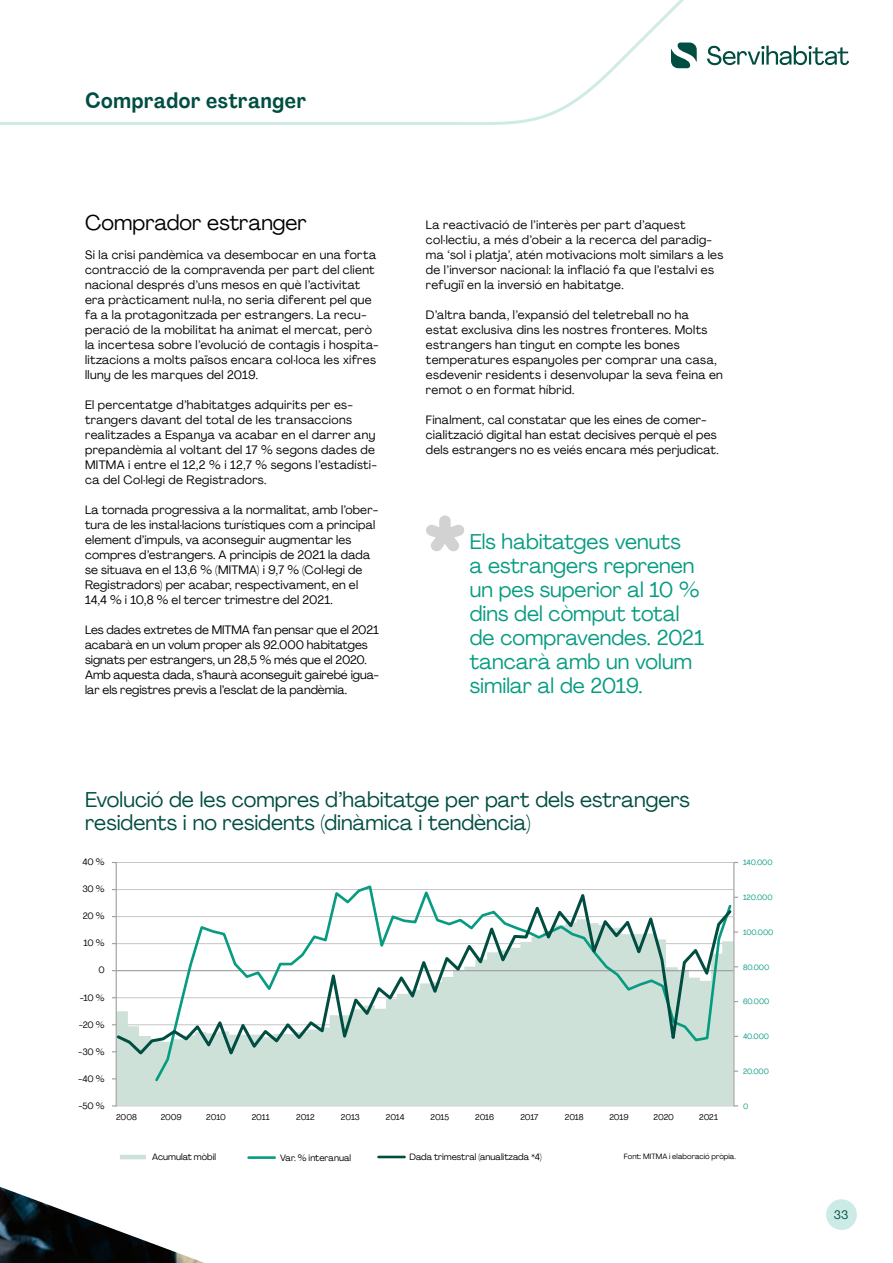
<style>
.page{position:relative;width:893px;height:1263px;background:#fff}
.page>*{position:absolute;margin:0;border:0;box-sizing:border-box;transform-origin:0 0}
.t1{font:21px/24px "Agrandir";color:#079c81}
.t2{font:21px/22.5px "Agrandir";color:#004d41}
.t3{font:700 21px "Agrandir Text";color:#004d41}
.t4{font:21px "Agrandir";color:#000}
.t5{font:12px/15px "Agrandir";letter-spacing:.025em;color:#000}
.t6{font:12px/15px "Agrandir";color:#000}
.t7{font:12px "Agrandir";color:#004d41}
.t8{font:9px "Agrandir";color:#000}
.t9{font:8.25px "Agrandir";letter-spacing:-.02em;color:#000}
.t10{font:7.5px "Agrandir";letter-spacing:-.01em;color:#079c81}
.t11{font:7.5px "Agrandir";letter-spacing:.005em;color:#000}
</style>
<div class="page">
<div style="left:826px;top:1199px;width:31px;height:31px;background:#ccebe6;border-radius:50%"></div>
<svg style="left:239px;top:0;width:453px;height:125px"></svg>
<img style="left:0;top:1187px;width:204px;height:76px">
<svg style="left:671px;top:43px;width:26px;height:25px"></svg>
<svg style="left:707px;top:46px;width:142px;height:19px"></svg>
<svg style="left:426px;top:515px;width:38px;height:37px"></svg>
<hr style="left:116px;top:862px;width:617px;height:1px;background:#c6c6c6">
<div style="left:117px;top:1061px;width:616px;height:44px;background:#cde1d9"></div>
<hr style="left:116px;top:1106px;width:617px;height:1px;background:#c6c6c6">
<hr style="left:116px;top:862px;width:1px;height:244px;background:#9d9d9c">
<hr style="left:733px;top:862px;width:1px;height:244px;background:#9d9d9c">
<div style="left:153px;top:1061px;width:580px;height:22px;background:#cde1d9"></div>
<svg style="left:114px;top:885px;width:620px;height:176px"></svg>
<hr style="left:120px;top:1155px;width:26px;height:4px;background:#cde1d9">
<hr style="left:378px;top:1156px;width:27px;height:2px;background:#004d41">
<hr style="left:249px;top:1156px;width:26px;height:3px;background:#079c81">
<h1 class="t3" style="left:85px;top:87px;width:223px">Comprador estranger</h1>
<h1 class="t4" style="left:85px;top:209px;width:223px">Comprador estranger</h1>
<p class="t5" style="left:85px;top:247px;width:295px">Si la crisi pandèmica va desembocar en una forta contracció de la compravenda per part del client nacional després d’uns mesos en què l’activitat era pràcticament nul·la, no seria diferent pel que fa a la protagonitzada per estrangers. La recu&shy;peració de la mobilitat ha animat el mercat, però la incertesa sobre l’evolució de contagis i hospita&shy;litzacions a molts països encara col·loca les xifres lluny de les marques del 2019.</p>
<p class="t5" style="left:85px;top:397px;width:294px">El percentatge d’habitatges adquirits per es&shy;trangers davant del total de les transaccions realitzades a Espanya va acabar en el darrer any prepandèmia al voltant del 17 % segons dades de MITMA i entre el 12,2 % i 12,7 % segons l’estadísti&shy;ca del Col·legi de Registradors.</p>
<p class="t5" style="left:85px;top:502px;width:295px">La tornada progressiva a la normalitat, amb l’ober&shy;tura de les instal·lacions turístiques com a principal element d’impuls, va aconseguir augmentar les compres d’estrangers. A principis de 2021 la dada se situava en el 13,6 % (MITMA) i 9,7 % (Col·legi de Registradors) per acabar, respectivament, en el 14,4 % i 10,8 % el tercer trimestre del 2021.</p>
<p class="t6" style="left:85px;top:622px;width:296px">Les dades extretes de MITMA fan pensar que el 2021 acabarà en un volum proper als 92.000 habitatges signats per estrangers, un 28,5 % més que el 2020.<br>Amb aquesta dada, s’haurà aconseguit gairebé igua&shy;lar els registres previs a l’esclat de la pandèmia.</p>
<p class="t5" style="left:426px;top:218px;width:299px">La reactivació de l’interès per part d’aquest col·lectiu, a més d’obeir a la recerca del paradig&shy;ma ‘sol i platja’, atén motivacions molt similars a les de l’inversor nacional: la inflació fa que l’estalvi es refugiï en la inversió en habitatge.</p>
<p class="t5" style="left:426px;top:308px;width:298px">D’altra banda, l’expansió del teletreball no ha estat exclusiva dins les nostres fronteres. Molts estrangers han tingut en compte les bones temperatures espanyoles per comprar una casa, esdevenir residents i desenvolupar la seva feina en remot o en format híbrid.</p>
<p class="t5" style="left:426px;top:413px;width:294px">Finalment, cal constatar que les eines de comer&shy;cialització digital han estat decisives perquè el pes dels estrangers no es veiés encara més perjudicat.</p>
<h1 class="t1" style="left:470px;top:529px;width:236px">Els habitatges venuts<br>a estrangers reprenen un pes superior al 10 % dins del còmput total de compravendes. 2021 tancarà amb un volum similar al de 2019.</h1>
<h1 class="t2" style="left:85px;top:789px;width:606px">Evolució de les compres d’habitatge per part dels estrangers residents i no residents (dinàmica i tendència)</h1>
<p class="t8" style="left:83px;top:856px;width:24px">40 %</p>
<p class="t10" style="left:743px;top:857px;width:31px">140.000</p>
<p class="t8" style="left:82px;top:883px;width:24px">30 %</p>
<p class="t8" style="left:83px;top:910px;width:23px">20 %</p>
<p class="t8" style="left:84px;top:937px;width:23px">10 %</p>
<p class="t8" style="left:98px;top:964px;width:8px">0</p>
<p class="t8" style="left:80px;top:992px;width:26px">-10 %</p>
<p class="t8" style="left:79px;top:1019px;width:27px">-20 %</p>
<p class="t8" style="left:78px;top:1046px;width:28px">-30 %</p>
<p class="t8" style="left:78px;top:1073px;width:28px">-40 %</p>
<p class="t10" style="left:743px;top:892px;width:31px">120.000</p>
<p class="t10" style="left:743px;top:927px;width:32px">100.000</p>
<p class="t10" style="left:743px;top:962px;width:28px">80.000</p>
<p class="t10" style="left:743px;top:997px;width:28px">60.000</p>
<p class="t10" style="left:743px;top:1032px;width:28px">40.000</p>
<p class="t10" style="left:743px;top:1067px;width:27px">20.000</p>
<p class="t8" style="left:78px;top:1100px;width:28px">-50 %</p>
<p class="t10" style="left:743px;top:1102px;width:7px">0</p>
<p class="t9" style="left:116px;top:1112px;width:22px">2008</p>
<p class="t9" style="left:161px;top:1112px;width:23px">2009</p>
<p class="t9" style="left:206px;top:1112px;width:21px">2010</p>
<p class="t9" style="left:252px;top:1112px;width:20px">2011</p>
<p class="t9" style="left:296px;top:1112px;width:20px">2012</p>
<p class="t9" style="left:341px;top:1112px;width:20px">2013</p>
<p class="t9" style="left:386px;top:1112px;width:20px">2014</p>
<p class="t9" style="left:431px;top:1112px;width:20px">2015</p>
<p class="t9" style="left:475px;top:1112px;width:20px">2016</p>
<p class="t9" style="left:520px;top:1112px;width:20px">2017</p>
<p class="t9" style="left:565px;top:1112px;width:20px">2018</p>
<p class="t9" style="left:609px;top:1112px;width:21px">2019</p>
<p class="t9" style="left:653px;top:1112px;width:22px">2020</p>
<p class="t9" style="left:699px;top:1112px;width:20px">2021</p>
<p class="t8" style="left:152px;top:1151px;width:65px">Acumulat mòbil</p>
<p class="t8" style="left:280px;top:1152px;width:73px">Var. % interanual</p>
<p class="t8" style="left:409px;top:1151px;width:134px">Dada trimestral (anualitzada *4)</p>
<p class="t11" style="left:624px;top:1151px;width:114px">Font: MITMA i elaboració pròpia.</p>
<p class="t7" style="left:834px;top:1207px;width:16px">33</p>
</div>
